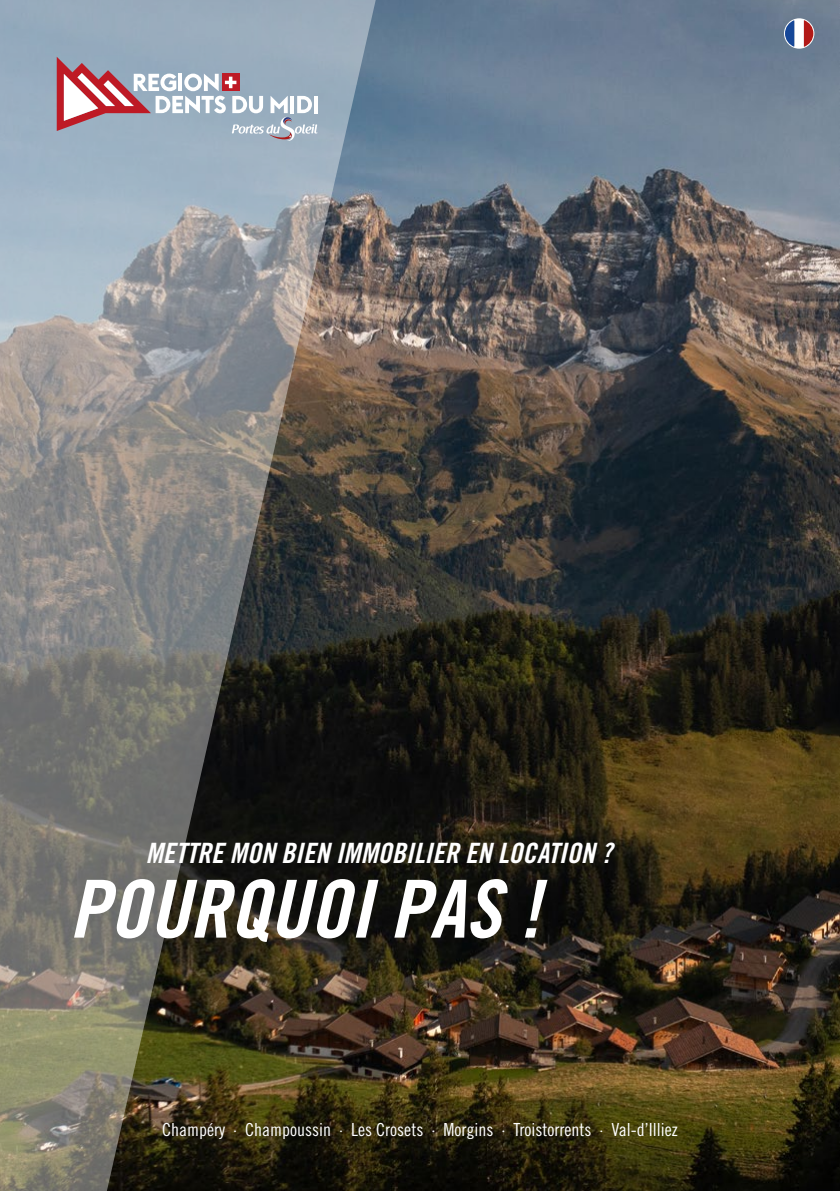
<style>
.page{position:relative;width:840px;height:1191px;background:#fff}
.page>*{position:absolute;margin:0;border:0;box-sizing:border-box;transform-origin:0 0}
.t1{font:80px "Trade Gothic LT Std Bd Cn 20 Obl";color:#fff}
.t2{font:28px "Trade Gothic LT Std Bd Cn 20 Obl";color:#fff}
.t3{font:18px "Trade Gothic LT Std Cn 18";color:#fff}
</style>
<div class="page">
<img style="left:378px;top:0;width:461px;height:1191px">
<img style="left:0;top:0;width:378px;height:1191px">
<svg style="left:57px;top:57px;width:260px;height:84px;background:#afa9b6"></svg>
<div style="left:783px;top:18px;width:30px;height:31px;border:2px solid #fff;border-radius:50%"></div>
<svg style="left:784px;top:19px;width:28px;height:29px"></svg>
<h2 class="t2" style="left:146px;top:836px;width:467px">METTRE MON BIEN IMMOBILIER EN LOCATION ?</h2>
<h1 class="t1" style="left:69px;top:860px;width:473px">POURQUOI PAS !</h1>
<p class="t3" style="left:162px;top:1118px;width:517px">Champéry · Champoussin · Les Crosets · Morgins · Troistorrents · Val-d’Illiez</p>
</div>
